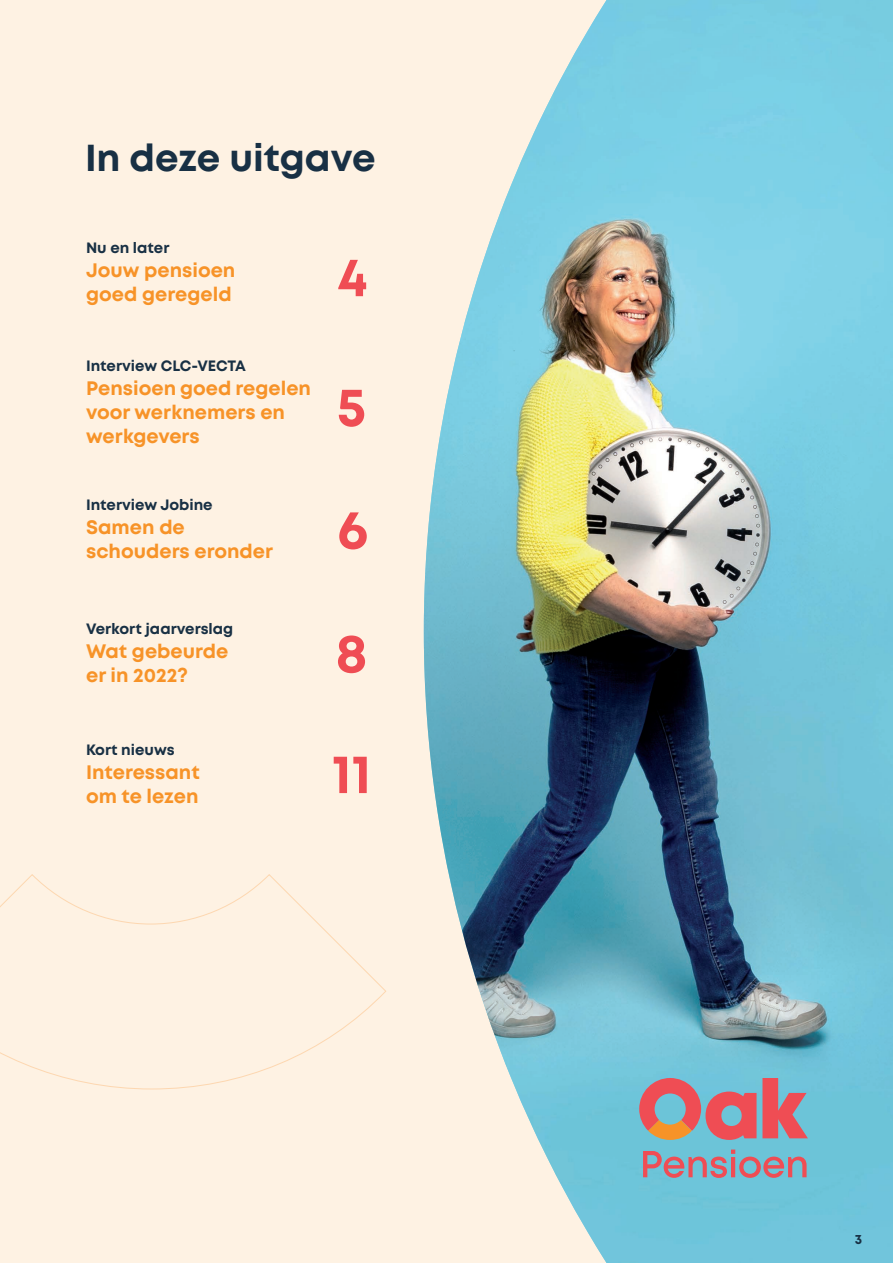
<style>
.page{position:relative;width:893px;height:1263px;background:#fef2e3}
.page>*{position:absolute;margin:0;border:0;box-sizing:border-box;transform-origin:0 0}
.t1{font:700 54.6px "Mont";color:#ef4d54}
.t2{font:700 37.5px "Mont";letter-spacing:-.005em;color:#183044}
.t3{font:700 19.5px/24px "Mont";color:#f79328}
.t4{font:700 15px "Mont";color:#183044}
.t5{font:700 13.5px "Mont";color:#183044}
</style>
<div class="page">
<img style="left:424px;top:0;width:469px;height:1263px">
<svg style="left:639px;top:1078px;width:117px;height:62px"></svg>
<svg style="left:762px;top:1078px;width:46px;height:60px"></svg>
<svg style="left:643px;top:1149px;width:164px;height:29px"></svg>
<svg style="left:0;top:874px;width:386px;height:216px"></svg>
<h2 class="t2" style="left:85px;top:134px;width:292px">In deze uitgave</h2>
<p class="t4" style="left:86px;top:238px;width:85px">Nu en later</p>
<p class="t3" style="left:86px;top:259px;width:151px">Jouw pensioen goed geregeld</p>
<p class="t4" style="left:86px;top:356px;width:161px">Interview CLC-VECTA</p>
<p class="t3" style="left:86px;top:376px;width:226px">Pensioen goed regelen voor werknemers en werkgevers</p>
<p class="t4" style="left:86px;top:495px;width:128px">Interview Jobine</p>
<p class="t3" style="left:86px;top:516px;width:189px">Samen de schouders eronder</p>
<h1 class="t1" style="left:337px;top:242px;width:32px">4</h1>
<h1 class="t1" style="left:337px;top:372px;width:31px">5</h1>
<h1 class="t1" style="left:337px;top:494px;width:33px">6</h1>
<p class="t4" style="left:86px;top:619px;width:149px">Verkort jaarverslag</p>
<p class="t3" style="left:86px;top:639px;width:144px">Wat gebeurde er in 2022?</p>
<p class="t4" style="left:86px;top:740px;width:90px">Kort nieuws</p>
<p class="t3" style="left:86px;top:760px;width:115px">Interessant om te lezen</p>
<h1 class="t1" style="left:335px;top:618px;width:34px">8</h1>
<h1 class="t1" style="left:332px;top:738px;width:41px">11</h1>
<p class="t5" style="left:855px;top:1230px;width:9px">3</p>
</div>
